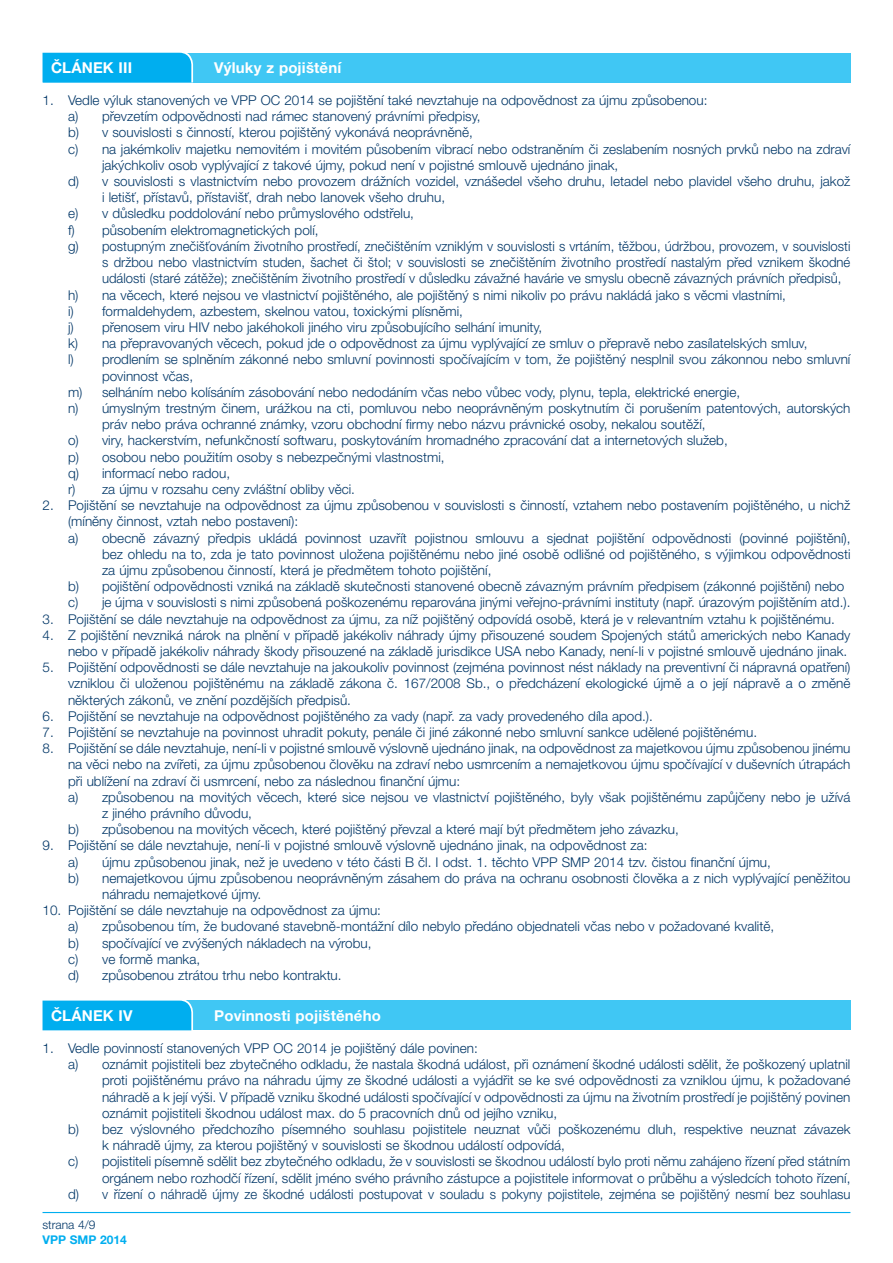
<style>
.page{position:relative;width:893px;height:1263px;background:#fff}
.page>*{position:absolute;margin:0;border:0;box-sizing:border-box;transform-origin:0 0}
.t1{font:700 15px "Helvetica Neue LT Pro";letter-spacing:.01em;color:#fff}
.t2{font:300 13.5px/16.2px "Helvetica Neue LT Pro";color:#003667}
.t3{font:700 12px "Helvetica Neue LT Pro";color:#00aeef}
.t4{font:300 12px "Helvetica Neue LT Pro";color:#003667}
</style>
<div class="page">
<hr style="left:43px;top:1212px;width:807px;height:1px;background:#00aeef">
<div style="left:43px;top:53px;width:807px;height:29px;background:#40c7f4"></div>
<div style="left:43px;top:52px;width:150px;height:30px;background:#00aeef"></div>
<div style="left:43px;top:1000px;width:807px;height:30px;background:#40c7f4"></div>
<div style="left:43px;top:1000px;width:150px;height:30px;background:#00aeef"></div>
<p class="t1" style="left:51px;top:58px;width:83px">ČLÁNEK III</p>
<p class="t1" style="left:214px;top:58px;width:128px">Výluky z pojištění</p>
<p class="t2" style="left:43px;top:92px;width:666px">1. Vedle výluk stanovených ve VPP OC 2014 se pojištění také nevztahuje na odpovědnost za újmu způsobenou:</p>
<p class="t2" style="left:68px;top:108px;width:414px">a) převzetím odpovědnosti nad rámec stanovený právními předpisy,</p>
<p class="t2" style="left:68px;top:124px;width:406px">b) v souvislosti s činností, kterou pojištěný vykonává neoprávněně,</p>
<p class="t2" style="left:68px;top:140px;width:784px">c) na jakémkoliv majetku nemovitém i movitém působením vibrací nebo odstraněním či zeslabením nosných prvků nebo na zdraví</p>
<p class="t2" style="left:102px;top:157px;width:518px">jakýchkoliv osob vyplývající z takové újmy, pokud není v pojistné smlouvě ujednáno jinak,</p>
<p class="t2" style="left:68px;top:173px;width:784px">d) v souvislosti s vlastnictvím nebo provozem drážních vozidel, vznášedel všeho druhu, letadel nebo plavidel všeho druhu, jakož</p>
<p class="t2" style="left:102px;top:189px;width:345px">i letišť, přístavů, přístavišť, drah nebo lanovek všeho druhu,</p>
<p class="t2" style="left:68px;top:205px;width:347px">e) v důsledku poddolování nebo průmyslového odstřelu,</p>
<p class="t2" style="left:68px;top:221px;width:252px">f) působením elektromagnetických polí,</p>
<p class="t2" style="left:68px;top:238px;width:784px">g) postupným znečišťováním životního prostředí, znečištěním vzniklým v souvislosti s vrtáním, těžbou, údržbou, provozem, v souvislosti</p>
<p class="t2" style="left:102px;top:254px;width:750px">s držbou nebo vlastnictvím studen, šachet či štol; v souvislosti se znečištěním životního prostředí nastalým před vznikem škodné</p>
<p class="t2" style="left:102px;top:270px;width:741px">události (staré zátěže); znečištěním životního prostředí v důsledku závažné havárie ve smyslu obecně závazných právních předpisů,</p>
<p class="t2" style="left:68px;top:286px;width:719px">h) na věcech, které nejsou ve vlastnictví pojištěného, ale pojištěný s nimi nikoliv po právu nakládá jako s věcmi vlastními,</p>
<p class="t2" style="left:68px;top:302px;width:396px">i) formaldehydem, azbestem, skelnou vatou, toxickými plísněmi,</p>
<p class="t2" style="left:68px;top:319px;width:476px">j) přenosem viru HIV nebo jakéhokoli jiného viru způsobujícího selhání imunity,</p>
<p class="t2" style="left:68px;top:335px;width:741px">k) na přepravovaných věcech, pokud jde o odpovědnost za újmu vyplývající ze smluv o přepravě nebo zasílatelských smluv,</p>
<p class="t2" style="left:68px;top:351px;width:784px">l) prodlením se splněním zákonné nebo smluvní povinnosti spočívajícím v tom, že pojištěný nesplnil svou zákonnou nebo smluvní</p>
<p class="t2" style="left:102px;top:367px;width:93px">povinnost včas,</p>
<p class="t2" style="left:68px;top:383px;width:674px">m) selháním nebo kolísáním zásobování nebo nedodáním včas nebo vůbec vody, plynu, tepla, elektrické energie,</p>
<p class="t2" style="left:68px;top:400px;width:784px">n) úmyslným trestným činem, urážkou na cti, pomluvou nebo neoprávněným poskytnutím či porušením patentových, autorských</p>
<p class="t2" style="left:102px;top:416px;width:605px">práv nebo práva ochranné známky, vzoru obchodní firmy nebo názvu právnické osoby, nekalou soutěží,</p>
<p class="t2" style="left:68px;top:432px;width:661px">o) viry, hackerstvím, nefunkčností softwaru, poskytováním hromadného zpracování dat a internetových služeb,</p>
<p class="t2" style="left:68px;top:448px;width:378px">p) osobou nebo použitím osoby s nebezpečnými vlastnostmi,</p>
<p class="t2" style="left:68px;top:464px;width:164px">q) informací nebo radou,</p>
<p class="t2" style="left:68px;top:481px;width:286px">r) za újmu v rozsahu ceny zvláštní obliby věci.</p>
<p class="t2" style="left:43px;top:497px;width:809px">2. Pojištění se nevztahuje na odpovědnost za újmu způsobenou v souvislosti s činností, vztahem nebo postavením pojištěného, u nichž</p>
<p class="t2" style="left:68px;top:513px;width:232px">(míněny činnost, vztah nebo postavení):</p>
<p class="t2" style="left:68px;top:529px;width:784px">a) obecně závazný předpis ukládá povinnost uzavřít pojistnou smlouvu a sjednat pojištění odpovědnosti (povinné pojištění),</p>
<p class="t2" style="left:102px;top:545px;width:750px">bez ohledu na to, zda je tato povinnost uložena pojištěnému nebo jiné osobě odlišné od pojištěného, s výjimkou odpovědnosti</p>
<p class="t2" style="left:102px;top:562px;width:391px">za újmu způsobenou činností, která je předmětem tohoto pojištění,</p>
<p class="t2" style="left:68px;top:578px;width:778px">b) pojištění odpovědnosti vzniká na základě skutečnosti stanovené obecně závazným právním předpisem (zákonné pojištění) nebo</p>
<p class="t2" style="left:68px;top:594px;width:781px">c) je újma v souvislosti s nimi způsobená poškozenému reparována jinými veřejno‑právními instituty (např. úrazovým pojištěním atd.).</p>
<p class="t2" style="left:43px;top:610px;width:791px">3. Pojištění se dále nevztahuje na odpovědnost za újmu, za níž pojištěný odpovídá osobě, která je v relevantním vztahu k pojištěnému.</p>
<p class="t2" style="left:68px;top:626px;width:784px;text-indent:-26px">4. Z pojištění nevzniká nárok na plnění v případě jakékoliv náhrady újmy přisouzené soudem Spojených států amerických nebo Kanady nebo v případě jakékoliv náhrady škody přisouzené na základě jurisdikce USA nebo Kanady, není‑li v pojistné smlouvě ujednáno jinak.</p>
<p class="t2" style="left:68px;top:659px;width:784px;text-align:justify;text-indent:-26px">5. Pojištění odpovědnosti se dále nevztahuje na jakoukoliv povinnost (zejména povinnost nést náklady na preventivní či nápravná opatření) vzniklou či uloženou pojištěnému na základě zákona č. 167/2008 Sb. , o předcházení ekologické újmě a o její nápravě a o změně některých zákonů, ve znění pozdějších předpisů.</p>
<p class="t2" style="left:43px;top:707px;width:609px">6. Pojištění se nevztahuje na odpovědnost pojištěného za vady (např. za vady provedeného díla apod.).</p>
<p class="t2" style="left:43px;top:724px;width:713px">7. Pojištění se nevztahuje na povinnost uhradit pokuty, penále či jiné zákonné nebo smluvní sankce udělené pojištěnému.</p>
<p class="t2" style="left:43px;top:740px;width:809px">8. Pojištění se dále nevztahuje, není‑li v pojistné smlouvě výslovně ujednáno jinak, na odpovědnost za majetkovou újmu způsobenou jinému</p>
<p class="t2" style="left:68px;top:756px;width:784px">na věci nebo na zvířeti, za újmu způsobenou člověku na zdraví nebo usmrcením a nemajetkovou újmu spočívající v duševních útrapách</p>
<p class="t2" style="left:68px;top:772px;width:394px">při ublížení na zdraví či usmrcení, nebo za následnou finanční újmu:</p>
<p class="t2" style="left:68px;top:788px;width:784px">a) způsobenou na movitých věcech, které sice nejsou ve vlastnictví pojištěného, byly však pojištěnému zapůjčeny nebo je užívá</p>
<p class="t2" style="left:102px;top:805px;width:151px">z jiného právního důvodu,</p>
<p class="t2" style="left:68px;top:821px;width:612px">b) způsobenou na movitých věcech, které pojištěný převzal a které mají být předmětem jeho závazku,</p>
<p class="t2" style="left:43px;top:837px;width:607px">9. Pojištění se dále nevztahuje, není‑li v pojistné smlouvě výslovně ujednáno jinak, na odpovědnost za:</p>
<p class="t2" style="left:68px;top:853px;width:704px">a) újmu způsobenou jinak, než je uvedeno v této části B čl. I odst. 1. těchto VPP SMP 2014 tzv. čistou finanční újmu,</p>
<p class="t2" style="left:68px;top:869px;width:784px">b) nemajetkovou újmu způsobenou neoprávněným zásahem do práva na ochranu osobnosti člověka a z nich vyplývající peněžitou</p>
<p class="t2" style="left:102px;top:886px;width:158px">náhradu nemajetkové újmy.</p>
<p class="t2" style="left:68px;top:902px;width:708px;text-indent:-26px">10. Pojištění se dále nevztahuje na odpovědnost za újmu:<br>a) způsobenou tím, že budované stavebně‑montážní dílo nebylo předáno objednateli včas nebo v požadované kvalitě, b) spočívající ve zvýšených nákladech na výrobu,<br>c) ve formě manka,<br>d) způsobenou ztrátou trhu nebo kontraktu.</p>
<p class="t1" style="left:51px;top:1006px;width:83px">ČLÁNEK IV</p>
<p class="t1" style="left:214px;top:1006px;width:168px">Povinnosti pojištěného</p>
<p class="t2" style="left:43px;top:1040px;width:437px">1. Vedle povinností stanovených VPP OC 2014 je pojištěný dále povinen:</p>
<p class="t2" style="left:68px;top:1056px;width:784px">a) oznámit pojistiteli bez zbytečného odkladu, že nastala škodná událost, při oznámení škodné události sdělit, že poškozený uplatnil</p>
<p class="t2" style="left:102px;top:1072px;width:750px">proti pojištěnému právo na náhradu újmy ze škodné události a vyjádřit se ke své odpovědnosti za vzniklou újmu, k požadované</p>
<p class="t2" style="left:102px;top:1088px;width:750px">náhradě a k její výši. V případě vzniku škodné události spočívající v odpovědnosti za újmu na životním prostředí je pojištěný povinen</p>
<p class="t2" style="left:102px;top:1104px;width:457px">oznámit pojistiteli škodnou událost max. do 5 pracovních dnů od jejího vzniku,</p>
<p class="t2" style="left:68px;top:1121px;width:784px">b) bez výslovného předchozího písemného souhlasu pojistitele neuznat vůči poškozenému dluh, respektive neuznat závazek</p>
<p class="t2" style="left:102px;top:1137px;width:464px">k náhradě újmy, za kterou pojištěný v souvislosti se škodnou událostí odpovídá,</p>
<p class="t2" style="left:68px;top:1153px;width:784px">c) pojistiteli písemně sdělit bez zbytečného odkladu, že v souvislosti se škodnou událostí bylo proti němu zahájeno řízení před státním</p>
<p class="t2" style="left:102px;top:1169px;width:750px">orgánem nebo rozhodčí řízení, sdělit jméno svého právního zástupce a pojistitele informovat o průběhu a výsledcích tohoto řízení,</p>
<p class="t2" style="left:68px;top:1185px;width:784px">d) v řízení o náhradě újmy ze škodné události postupovat v souladu s pokyny pojistitele, zejména se pojištěný nesmí bez souhlasu</p>
<p class="t4" style="left:43px;top:1218px;width:55px">strana 4/9</p>
<p class="t3" style="left:43px;top:1232px;width:86px">VPP SMP 2014</p>
</div>
